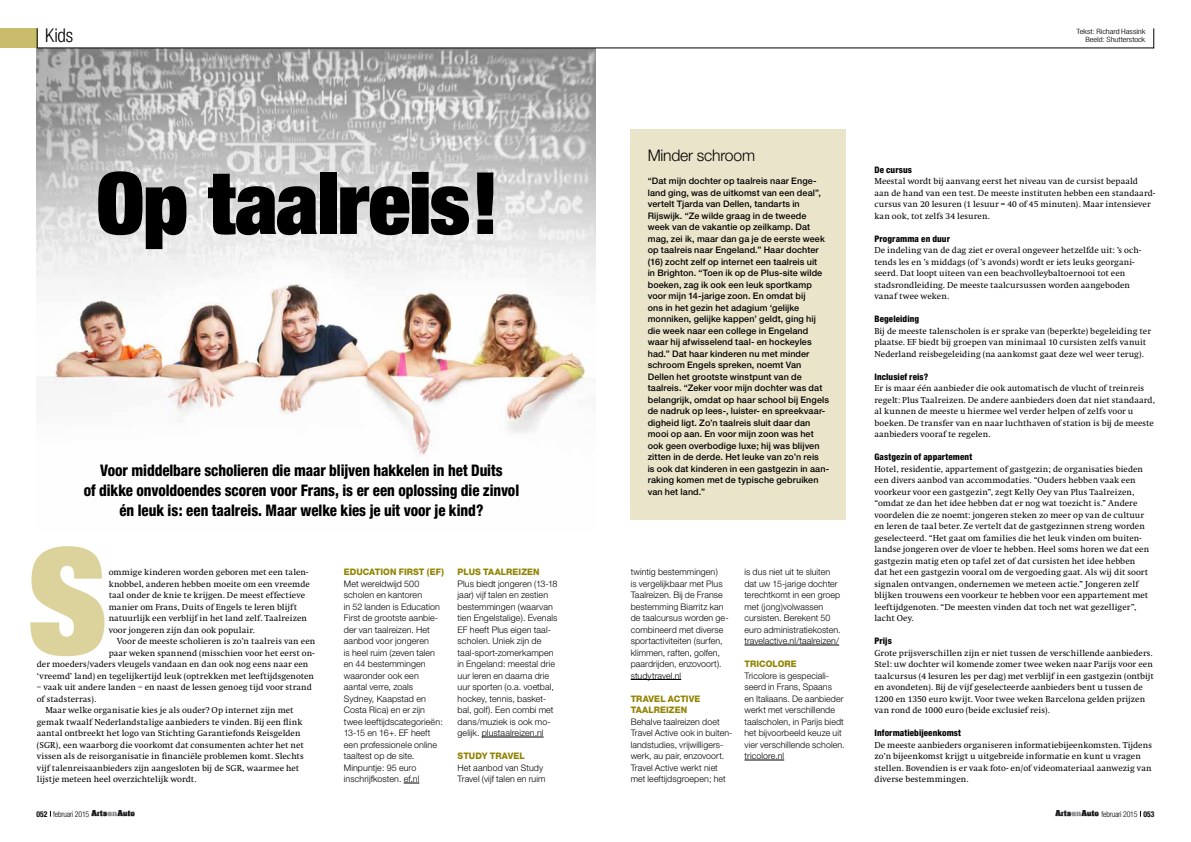
<style>
.page{position:relative;width:1191px;height:842px;background:#fff}
.page>*{position:absolute;margin:0;border:0;box-sizing:border-box;transform-origin:0 0}
.t1{font:900 expanded 148.3px "Helvetica Neue";color:#dcd29c}
.t2{font:900 expanded 86px "Helvetica Neue";letter-spacing:-.015em;color:#000}
.t3{font:300 condensed 19px "Helvetica Neue";color:#000}
.t4{font:800 condensed 16px/20px "Helvetica Neue";letter-spacing:-.005em;color:#000;text-align:center;scale:.93 1}
.t5{font:300 16px "Helvetica Neue";letter-spacing:-.015em;color:#000}
.t6{font:9px/11.5px "AA Swift";letter-spacing:.005em;color:#000}
.t7{font:300 9px/11.5px "Helvetica Neue";letter-spacing:.01em;color:#000}
.t8{font:500 9px/11.5px "Helvetica Neue";letter-spacing:.01em;color:#000}
.t9{font:800 condensed 9px "Helvetica Neue";letter-spacing:.01em;color:#000}
.t10{font:800 9px/11.5px "Helvetica Neue";letter-spacing:.01em;color:#918300;scale:.96 1}
.t11{font:300 condensed 8px "Helvetica Neue";letter-spacing:-.02em;color:#000}
.t12{font:300 condensed 7.3px/8.3px "Helvetica Neue";letter-spacing:-.01em;color:#000;text-align:right;scale:1.21 1}
.s1{font-weight:700}
</style>
<div class="page">
<div style="left:0;top:28px;width:37px;height:20px;background:#c9bc6b"></div>
<svg style="left:37px;top:28px;width:1px;height:20px"></svg>
<svg style="left:1153px;top:28px;width:1px;height:20px"></svg>
<img style="left:37px;top:49px;width:558px;height:406px">
<div style="left:630px;top:129px;width:216px;height:390px;background:#eae5ca"></div>
<hr style="left:630px;top:679px;width:51px;height:1px;background:#000">
<hr style="left:744px;top:645px;width:95px;height:1px;background:#000">
<hr style="left:744px;top:760px;width:40px;height:1px;background:#000">
<svg style="left:404px;top:783px;width:15px;height:1px"></svg>
<hr style="left:482px;top:737px;width:61px;height:1px;background:#000">
<hr style="left:37px;top:48px;width:1117px;height:1px;background:#000">
<img style="left:91px;top:810px;width:44px;height:7px">
<img style="left:1055px;top:810px;width:44px;height:7px">
<h3 class="t3" style="left:45px;top:24px;width:30px">Kids</h3>
<p class="t12" style="left:1076px;top:27px;width:58px">Tekst: Richard Hassink<br>Beeld: Shutterstock</p>
<h2 class="t2" style="left:96px;top:148px;width:404px">Op taalreis!</h2>
<h3 class="t4" style="left:84px;top:460px;width:470px">Voor middelbare scholieren die maar blijven hakkelen in het Duits<br>of dikke onvoldoendes scoren voor Frans, is er een oplossing die zinvol én leuk is: een taalreis. Maar welke kies je uit voor je kind?</h3>
<h1 class="t1" style="left:28px;top:506px;width:81px">S</h1>
<p class="t6" style="left:109px;top:566px;width:203px">ommige kinderen worden geboren met een talen&shy;knobbel, anderen hebben moeite om een vreemde taal onder de knie te krijgen. De meest effectieve manier om Frans, Duits of Engels te leren blijft natuurlijk een verblijf in het land zelf. Taalreizen voor jongeren zijn dan ook populair.</p>
<p class="t6" style="left:117px;top:636px;width:200px">Voor de meeste scholieren is zo’n taalreis van een</p>
<p class="t6" style="left:109px;top:647px;width:207px">paar weken spannend (misschien voor het eerst on-</p>
<p class="t6" style="left:37px;top:659px;width:273px">der moeders/vaders vleugels vandaan en dan ook nog eens naar een</p>
<p class="t6" style="left:37px;top:670px;width:279px">‘vreemd’ land) en tegelijkertijd leuk (optrekken met leeftijdsgenoten</p>
<p class="t6" style="left:37px;top:682px;width:276px">– vaak uit andere landen – en naast de lessen genoeg tijd voor strand</p>
<p class="t6" style="left:37px;top:693px;width:61px">of stadsterras).</p>
<p class="t6" style="left:45px;top:705px;width:250px">Maar welke organisatie kies je als ouder? Op internet zijn met</p>
<p class="t6" style="left:37px;top:716px;width:267px">gemak twaalf Nederlandstalige aanbieders te vinden. Bij een flink</p>
<p class="t6" style="left:37px;top:728px;width:265px">aantal ontbreekt het logo van Stichting Garantiefonds Reisgelden</p>
<p class="t6" style="left:37px;top:739px;width:268px">(SGR), een waarborg die voorkomt dat consumenten achter het net</p>
<p class="t6" style="left:37px;top:751px;width:268px">vissen als de reisorganisatie in financiële problemen komt. Slechts</p>
<p class="t6" style="left:37px;top:762px;width:264px">vijf talenreisaanbieders zijn aangesloten bij de SGR, waarmee het</p>
<p class="t6" style="left:37px;top:774px;width:161px">lijstje meteen heel overzichtelijk wordt.</p>
<p class="t10" style="left:344px;top:566px;width:106px">EDUCATION FIRST (EF)</p>
<p class="t7" style="left:344px;top:577px;width:101px">Met wereldwijd 500 scholen en kantoren<br>in 52 landen is Education<br>First de grootste aanbie&shy;der van taalreizen. Het aanbod voor jongeren<br>is heel ruim (zeven talen en 44 bestemmingen waaronder ook een aantal verre, zoals<br>Sydney, Kaapstad en<br>Costa Rica) en er zijn twee leeftijdscategorieën:<br>13-15 en 16+. EF heeft een professionele online taaltest op de site.<br>Minpuntje: 95 euro inschrijfkosten. ef.nl</p>
<p class="t10" style="left:457px;top:566px;width:87px">PLUS TAALREIZEN</p>
<p class="t7" style="left:457px;top:577px;width:101px">Plus biedt jongeren (13-18 jaar) vijf talen en zestien bestemmingen (waarvan tien Engelstalige). Evenals<br>EF heeft Plus eigen taal&shy;scholen. Uniek zijn de taal-sport-zomerkampen in Engeland: meestal drie uur leren en daarna drie uur sporten (o.a. voetbal, hockey, tennis, basket&shy;bal, golf). Een combi met dans/muziek is ook mo&shy;gelijk. plustaalreizen.nl</p>
<p class="t10" style="left:457px;top:750px;width:71px">STUDY TRAVEL</p>
<p class="t7" style="left:457px;top:761px;width:89px">Het aanbod van Study<br>Travel (vijf talen en ruim</p>
<h3 class="t5" style="left:647px;top:146px;width:109px">Minder schroom</h3>
<p class="t8" style="left:647px;top:175px;width:183px">“Dat mijn dochter op taalreis naar Enge&shy;land ging, was de uitkomst van een deal”, vertelt Tjarda van Dellen, tandarts in Rijswijk. “Ze wilde graag in de tweede week van de vakantie op zeilkamp. Dat mag, zei ik, maar dan ga je de eerste week op taalreis naar Engeland.” Haar dochter (16) zocht zelf op internet een taalreis uit<br>in Brighton. “Toen ik op de Plus-site wilde boeken, zag ik ook een leuk sportkamp voor mijn 14-jarige zoon. En omdat bij<br>ons in het gezin het adagium ‘gelijke monniken, gelijke kappen’ geldt, ging hij die week naar een college in Engeland waar hij afwisselend taal- en hockeyles had.” Dat haar kinderen nu met minder schroom Engels spreken, noemt Van Dellen het grootste winstpunt van de taalreis. “Zeker voor mijn dochter was dat belangrijk, omdat op haar school bij Engels de nadruk op lees-, luister- en spreekvaar&shy;digheid ligt. Zo’n taalreis sluit daar dan mooi op aan. En voor mijn zoon was het ook geen overbodige luxe; hij was blijven zitten in de derde. Het leuke van zo’n reis<br>is ook dat kinderen in een gastgezin in aan&shy;raking komen met de typische gebruiken van het land.”</p>
<p class="t7" style="left:630px;top:566px;width:99px">twintig bestemmingen)<br>is vergelijkbaar met Plus<br>Taalreizen. Bij de Franse bestemming Biarritz kan de taalcursus worden ge&shy;combineerd met diverse sportactiviteiten (surfen, klimmen, raften, golfen, paardrijden, enzovoort). studytravel.nl</p>
<p class="t10" style="left:630px;top:693px;width:74px">TRAVEL ACTIVE<br>TAALREIZEN</p>
<p class="t7" style="left:630px;top:715px;width:103px">Behalve taalreizen doet<br>Travel Active ook in buiten&shy;landstudies, vrijwilligers&shy;werk, au pair, enzovoort.<br>Travel Active werkt niet met leeftijdsgroepen; het</p>
<p class="t7" style="left:744px;top:566px;width:98px">is dus niet uit te sluiten dat uw 15-jarige dochter terechtkomt in een groep met (jong)volwassen cursisten. Berekent 50 euro administratiekosten. travelactive.nl/taalreizen/</p>
<p class="t10" style="left:744px;top:658px;width:56px">TRICOLORE</p>
<p class="t7" style="left:744px;top:669px;width:102px">Tricolore is gespeciali&shy;seerd in Frans, Spaans<br>en Italiaans. De aanbieder werkt met verschillende taalscholen, in Parijs biedt het bijvoorbeeld keuze uit vier verschillende scholen. tricolore.nl</p>
<p class="t9" style="left:874px;top:164px;width:39px">De cursus</p>
<p class="t6" style="left:874px;top:175px;width:282px">Meestal wordt bij aanvang eerst het niveau van de cursist bepaald aan de hand van een test. De meeste instituten hebben een standaard&shy;cursus van 20 lesuren (1 lesuur = 40 of 45 minuten). Maar intensiever kan ook, tot zelfs 34 lesuren.</p>
<p class="t9" style="left:874px;top:233px;width:77px">Programma en duur</p>
<p class="t6" style="left:874px;top:245px;width:268px">De indeling van de dag ziet er overal ongeveer hetzelfde uit: ’s och&shy;tends les en ’s middags (of ’s avonds) wordt er iets leuks georgani&shy;seerd. Dat loopt uiteen van een beachvolleybaltoernooi tot een stadsrondleiding. De meeste taalcursussen worden aangeboden vanaf twee weken.</p>
<p class="t9" style="left:874px;top:313px;width:46px">Begeleiding</p>
<p class="t6" style="left:874px;top:325px;width:278px">Bij de meeste talenscholen is er sprake van (beperkte) begeleiding ter plaatse. EF biedt bij groepen van minimaal 10 cursisten zelfs vanuit<br>Nederland reisbegeleiding (na aankomst gaat deze wel weer terug).</p>
<p class="t9" style="left:874px;top:371px;width:55px">Inclusief reis?</p>
<p class="t6" style="left:874px;top:383px;width:282px">Er is maar één aanbieder die ook automatisch de vlucht of treinreis regelt: Plus Taalreizen. De andere aanbieders doen dat niet standaard, al kunnen de meeste u hiermee wel verder helpen of zelfs voor u boeken. De transfer van en naar luchthaven of station is bij de meeste aanbieders vooraf te regelen.</p>
<p class="t9" style="left:874px;top:451px;width:99px">Gastgezin of appartement</p>
<p class="t6" style="left:874px;top:463px;width:276px">Hotel, residentie, appartement of gastgezin; de organisaties bieden een divers aanbod van accommodaties. “Ouders hebben vaak een voorkeur voor een gastgezin”, zegt Kelly Oey van Plus Taalreizen, “omdat ze dan het idee hebben dat er nog wat toezicht is.” Andere voordelen die ze noemt: jongeren steken zo meer op van de cultuur en leren de taal beter. Ze vertelt dat de gastgezinnen streng worden geselecteerd. “Het gaat om families die het leuk vinden om buiten&shy;landse jongeren over de vloer te hebben. Heel soms horen we dat een gastgezin matig eten op tafel zet of dat cursisten het idee hebben dat het een gastgezin vooral om de vergoeding gaat. Als wij dit soort signalen ontvangen, ondernemen we meteen actie.” Jongeren zelf blijken trouwens een voorkeur te hebben voor een appartement met leeftijdgenoten. “De meesten vinden dat toch net wat gezelliger”, lacht Oey.</p>
<p class="t9" style="left:874px;top:635px;width:19px">Prijs</p>
<p class="t6" style="left:874px;top:647px;width:281px">Grote prijsverschillen zijn er niet tussen de verschillende aanbieders.<br>Stel: uw dochter wil komende zomer twee weken naar Parijs voor een taalcursus (4 lesuren les per dag) met verblijf in een gastgezin (ontbijt en avondeten). Bij de vijf geselecteerde aanbieders bent u tussen de 1200 en 1350 euro kwijt. Voor twee weken Barcelona gelden prijzen van rond de 1000 euro (beide exclusief reis).</p>
<p class="t9" style="left:874px;top:727px;width:88px">Informatiebijeenkomst</p>
<p class="t6" style="left:874px;top:739px;width:279px">De meeste aanbieders organiseren informatiebijeenkomsten. Tijdens zo’n bijeenkomst krijgt u uitgebreide informatie en kunt u vragen stellen. Bovendien is er vaak foto- en/of videomateriaal aanwezig van diverse bestemmingen.</p>
<p class="t11" style="left:37px;top:809px;width:54px"><span class="s1">052</span> februari 2015</p>
<p class="t11" style="left:1101px;top:809px;width:54px">februari 2015 <span class="s1">053</span></p>
</div>
